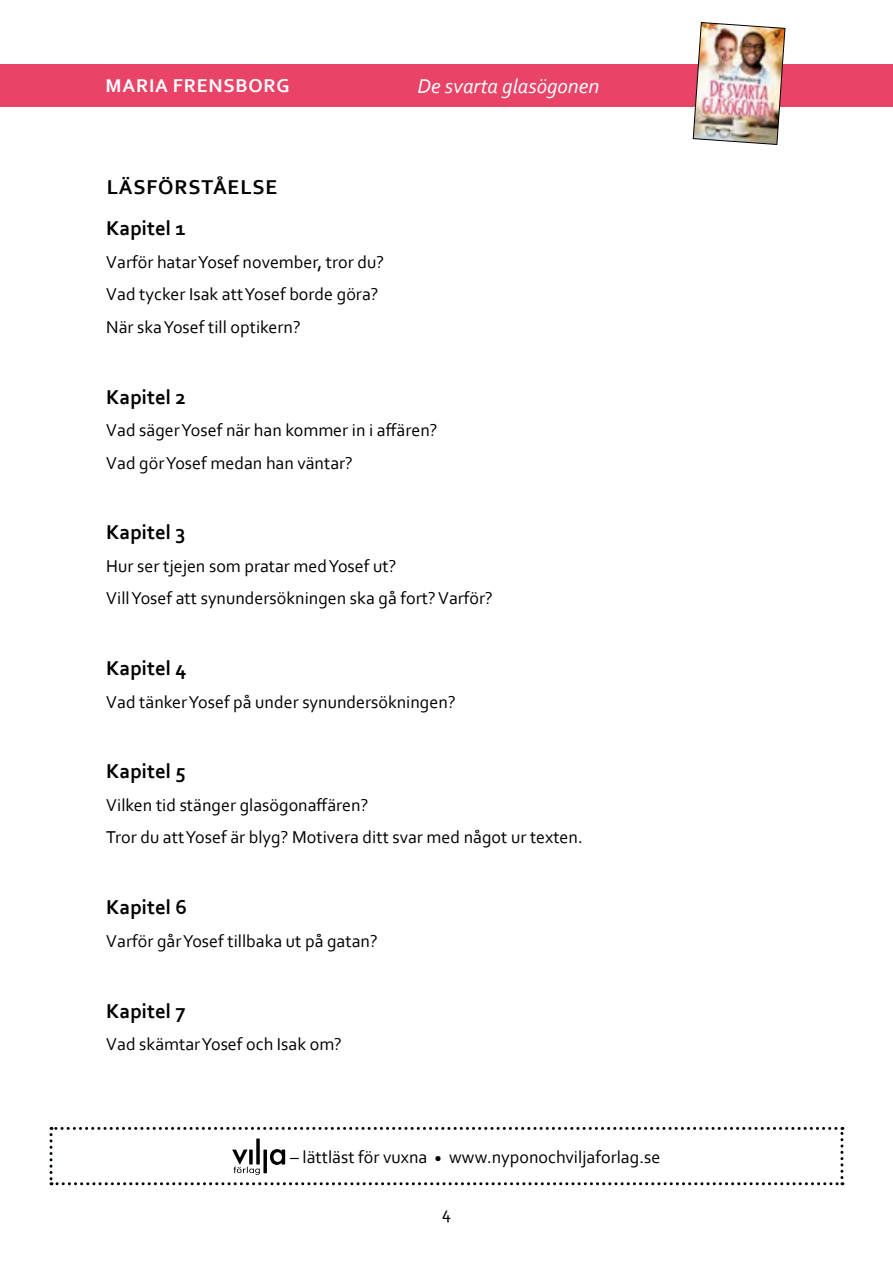
<style>
.page{position:relative;width:893px;height:1263px;background:#fff}
.page>*{position:absolute;margin:0;border:0;box-sizing:border-box;transform-origin:0 0}
.t1{font:700 21px "Corbel";color:#000}
.t2{font:700 21px/41px "Corbel";letter-spacing:.04em;color:#000}
.t3{font:italic 21px "Corbel";color:#fff}
.t4{font:700 19.5px "Corbel";letter-spacing:.04em;color:#fff}
.t5{font:18px/32.5px "Corbel";color:#000}
</style>
<div class="page">
<div style="left:0;top:64px;width:893px;height:42px;background:#e94368"></div>
<img style="left:693px;top:22px;width:92px;height:123px">
<svg style="left:50px;top:1127px;width:793px;height:58px"></svg>
<p class="t4" style="left:106px;top:74px;width:186px">MARIA FRENSBORG</p>
<p class="t3" style="left:417px;top:73px;width:183px">De svarta glasögonen</p>
<p class="t2" style="left:106px;top:166px;width:173px">LÄSFÖRSTÅELSE<br>Kapitel 1</p>
<p class="t5" style="left:106px;top:245px;width:279px">Varför hatar Yosef november, tror du?<br>Vad tycker Isak att Yosef borde göra?<br>När ska Yosef till optikern?</p>
<p class="t1" style="left:106px;top:383px;width:81px">Kapitel 2</p>
<p class="t5" style="left:106px;top:413px;width:333px">Vad säger Yosef när han kommer in i affären?<br>Vad gör Yosef medan han väntar?</p>
<p class="t1" style="left:106px;top:519px;width:81px">Kapitel 3</p>
<p class="t5" style="left:106px;top:549px;width:388px">Hur ser tjejen som pratar med Yosef ut?<br>Vill Yosef att synundersökningen ska gå fort? Varför?</p>
<p class="t1" style="left:106px;top:655px;width:82px">Kapitel 4</p>
<p class="t5" style="left:106px;top:685px;width:351px">Vad tänker Yosef på under synundersökningen?</p>
<p class="t1" style="left:106px;top:758px;width:81px">Kapitel 5</p>
<p class="t5" style="left:106px;top:788px;width:478px">Vilken tid stänger glasögonaffären?<br>Tror du att Yosef är blyg? Motivera ditt svar med något ur texten.</p>
<p class="t1" style="left:106px;top:894px;width:82px">Kapitel 6</p>
<p class="t5" style="left:106px;top:924px;width:273px">Varför går Yosef tillbaka ut på gatan?</p>
<p class="t1" style="left:106px;top:997px;width:81px">Kapitel 7</p>
<p class="t5" style="left:106px;top:1027px;width:237px">Vad skämtar Yosef och Isak om?</p>
<p class="t5" style="left:290px;top:1140px;width:372px">– lättläst för vuxna <sub>•</sub> www.nyponochviljaforlag.se</p>
<p class="t5" style="left:442px;top:1196px;width:11px">4</p>
</div>
